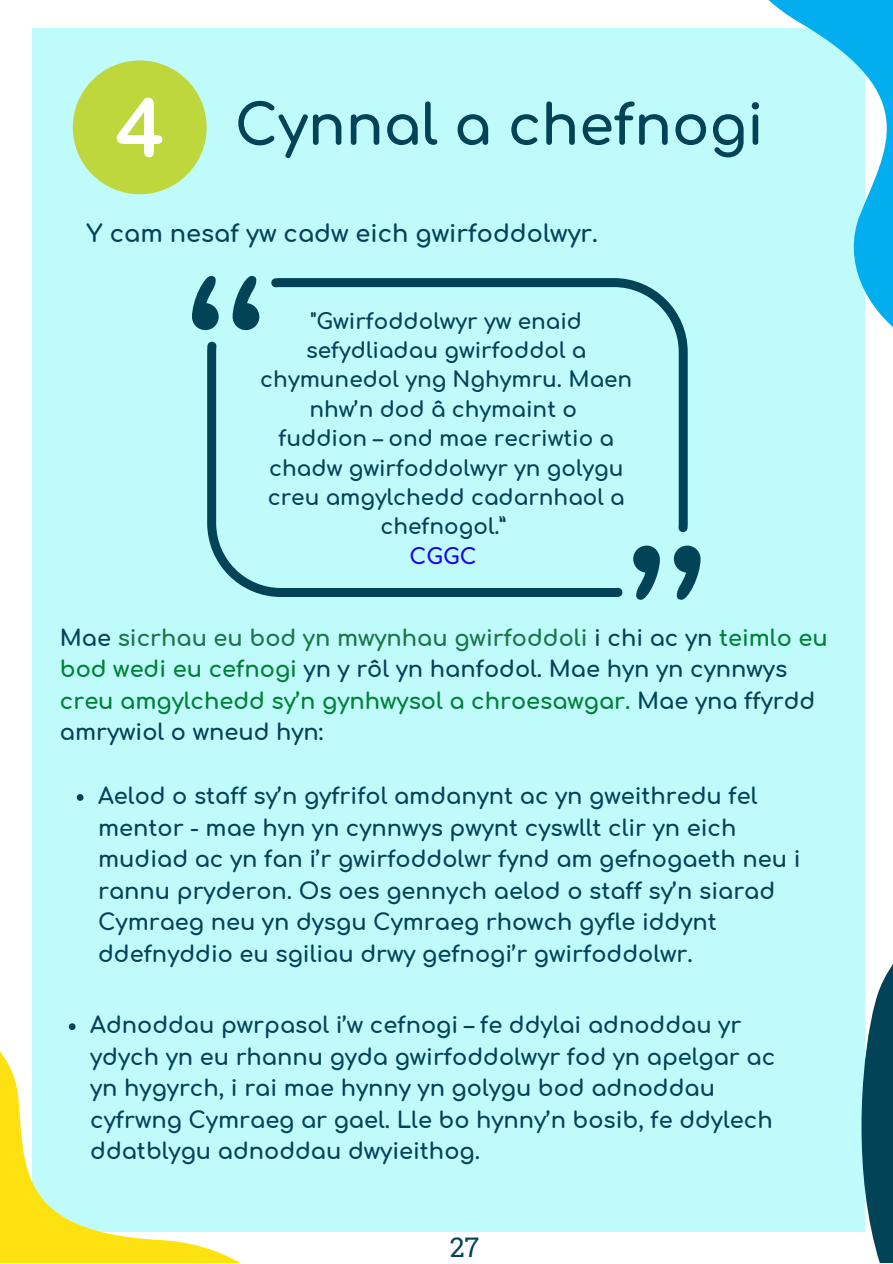
<style>
.page{position:relative;width:893px;height:1264px;background:#fff}
.page>*{position:absolute;margin:0;border:0;box-sizing:border-box;transform-origin:0 0}
.t1{font:700 55.5px "Comfortaa";color:#024357}
.t2{font:27px "Roboto Slab";color:#024357}
.t3{font:700 24px "Comfortaa";color:#024357}
.t4{font:700 22.5px/31.5px "Comfortaa";color:#024357}
.t5{font:700 21.6px/29.4px "Comfortaa";color:#024357;text-align:center}
.t6{font:700 21.6px "Comfortaa";color:#1c02ee}
.s1{color:#1a7548}
.s2{color:#008037}
</style>
<div class="page">
<div style="left:32px;top:28px;width:832px;height:1203px;background:#c0fbfc"></div>
<svg style="left:0;top:1026px;width:363px;height:236px"></svg>
<svg style="left:768px;top:0;width:124px;height:410px"></svg>
<svg style="left:635px;top:758px;width:257px;height:504px"></svg>
<svg style="left:77px;top:794px;width:6px;height:6px"></svg>
<div style="left:73px;top:60px;width:134px;height:134px;background:#bed73d;border-radius:50%"></div>
<svg style="left:117px;top:98px;width:45px;height:59px"></svg>
<svg style="left:69px;top:1023px;width:7px;height:7px"></svg>
<svg style="left:232px;top:276px;width:27px;height:54px"></svg>
<svg style="left:192px;top:276px;width:27px;height:54px"></svg>
<svg style="left:633px;top:545px;width:27px;height:54px"></svg>
<svg style="left:673px;top:545px;width:27px;height:54px"></svg>
<svg style="left:271px;top:278px;width:416px;height:254px"></svg>
<svg style="left:207px;top:342px;width:415px;height:255px"></svg>
<h1 class="t1" style="left:235px;top:96px;width:530px">Cynnal a chefnogi</h1>
<p class="t3" style="left:87px;top:221px;width:513px">Y cam nesaf yw cadw eich gwirfoddolwyr.</p>
<p class="t5" style="left:260px;top:307px;width:373px">"Gwirfoddolwyr yw enaid sefydliadau gwirfoddol a chymunedol yng Nghymru. Maen nhw’n dod â chymaint o<br>fuddion – ond mae recriwtio a chadw gwirfoddolwyr yn golygu creu amgylchedd cadarnhaol a chefnogol.”</p>
<p class="t6" style="left:409px;top:544px;width:69px">CGGC</p>
<p class="t4" style="left:60px;top:622px;width:769px">Mae <span class="s1">sicrhau eu bod yn mwynhau gwirfoddoli</span> i chi ac yn <span class="s2">teimlo eu bod wedi eu cefnogi</span> yn y rôl yn hanfodol. Mae hyn yn cynnwys <span class="s2">creu amgylchedd sy’n gynhwysol a chroesawgar.</span> Mae yna ffyrdd amrywiol o wneud hyn:</p>
<p class="t4" style="left:98px;top:781px;width:703px">Aelod o staff sy’n gyfrifol amdanynt ac yn gweithredu fel mentor - mae hyn yn cynnwys pwynt cyswllt clir yn eich mudiad ac yn fan i’r gwirfoddolwr fynd am gefnogaeth neu i rannu pryderon. Os oes gennych aelod o staff sy’n siarad Cymraeg neu yn dysgu Cymraeg rhowch gyfle iddynt ddefnyddio eu sgiliau drwy gefnogi’r gwirfoddolwr.</p>
<p class="t4" style="left:90px;top:1010px;width:686px">Adnoddau pwrpasol i’w cefnogi – fe ddylai adnoddau yr ydych yn eu rhannu gyda gwirfoddolwyr fod yn apelgar ac yn hygyrch, i rai mae hynny yn golygu bod adnoddau cyfrwng Cymraeg ar gael. Lle bo hynny’n bosib, fe ddylech ddatblygu adnoddau dwyieithog.</p>
<p class="t2" style="left:449px;top:1228px;width:31px">27</p>
</div>
